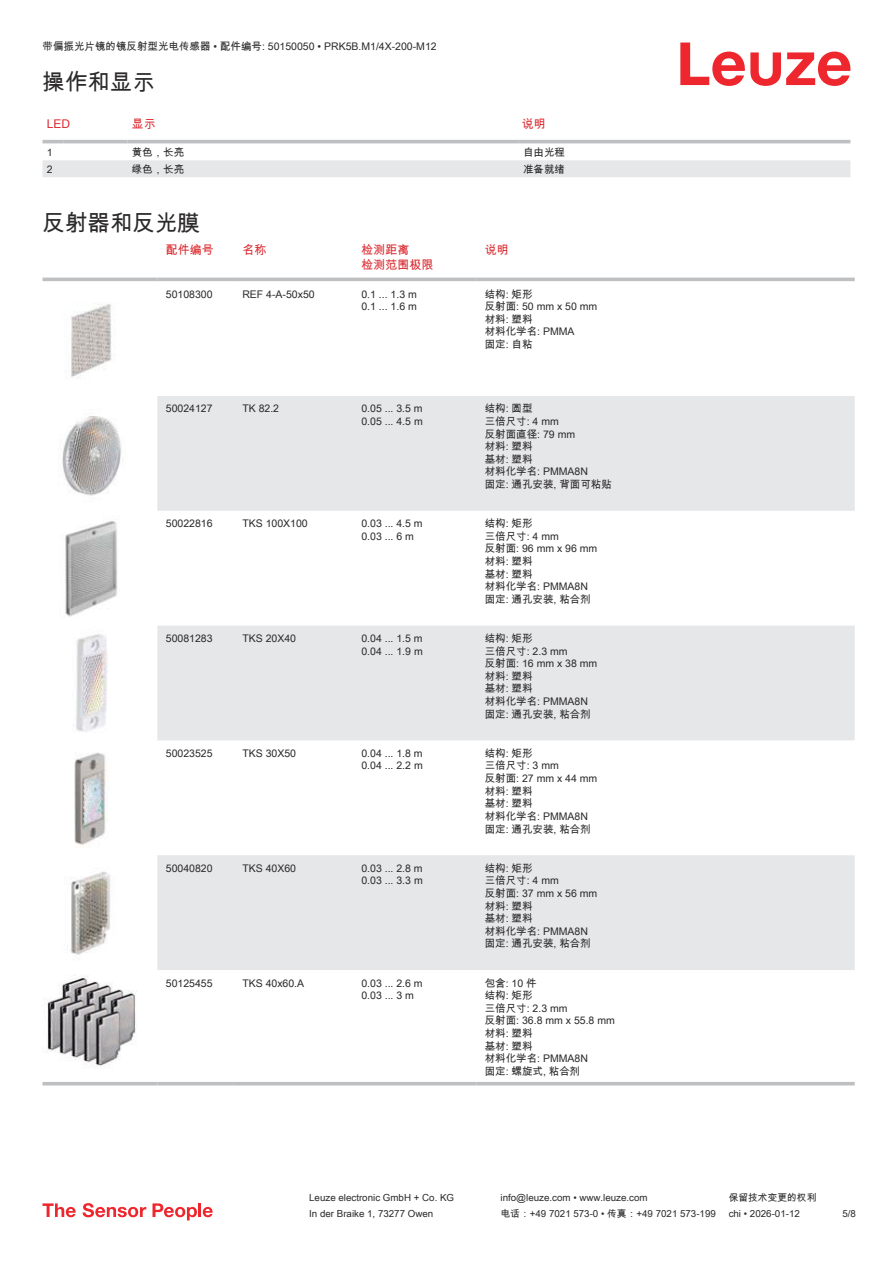
<style>
.page{position:relative;width:893px;height:1263px;background:#fff}
.page>*{position:absolute;margin:0;border:0;box-sizing:border-box;transform-origin:0 0}
.t1{font:22.5px "Arial Unicode MS";color:#2b292a}
.t2{font:12px/14.4px "Arial Unicode MS";color:#db2a30}
.t3{font:10.5px/12.6px "Arial Unicode MS";color:#2b292a}
.t4{font:9.75px "Arial Unicode MS";color:#2b292a}
</style>
<div class="page">
<svg style="left:680px;top:43px;width:170px;height:43px"></svg>
<svg style="left:43px;top:143px;width:807px;height:34px"></svg>
<hr style="left:43px;top:140px;width:21px;height:3px;background:#bdbfc1">
<hr style="left:64px;top:140px;width:64px;height:3px;background:#bdbfc1">
<hr style="left:128px;top:140px;width:391px;height:3px;background:#bdbfc1">
<hr style="left:519px;top:140px;width:331px;height:3px;background:#bdbfc1">
<svg style="left:157px;top:396px;width:698px;height:574px;fill:#e6e7e9"></svg>
<hr style="left:43px;top:278px;width:114px;height:3px;background:#bdbfc1">
<hr style="left:157px;top:278px;width:77px;height:3px;background:#bdbfc1">
<hr style="left:234px;top:278px;width:119px;height:3px;background:#bdbfc1">
<hr style="left:353px;top:278px;width:123px;height:3px;background:#bdbfc1">
<hr style="left:476px;top:278px;width:379px;height:3px;background:#bdbfc1">
<hr style="left:43px;top:1082px;width:114px;height:3px;background:#bdbfc1">
<hr style="left:157px;top:1082px;width:77px;height:3px;background:#bdbfc1">
<hr style="left:234px;top:1082px;width:119px;height:3px;background:#bdbfc1">
<hr style="left:353px;top:1082px;width:123px;height:3px;background:#bdbfc1">
<hr style="left:476px;top:1082px;width:379px;height:3px;background:#bdbfc1">
<img style="left:71px;top:304px;width:41px;height:74px">
<img style="left:62px;top:416px;width:60px;height:80px">
<img style="left:65px;top:521px;width:53px;height:96px">
<img style="left:73px;top:634px;width:34px;height:98px">
<img style="left:74px;top:752px;width:34px;height:93px">
<img style="left:70px;top:871px;width:41px;height:84px">
<img style="left:47px;top:975px;width:90px;height:92px">
<svg style="left:43px;top:1203px;width:33px;height:14px"></svg>
<svg style="left:83px;top:1203px;width:63px;height:14px"></svg>
<svg style="left:153px;top:1203px;width:44px;height:17px"></svg>
<hr style="left:198px;top:1203px;width:3px;height:14px;background:#ed272d">
<svg style="left:203px;top:1207px;width:10px;height:10px"></svg>
<p class="t3" style="left:43px;top:40px;width:396px">带偏振光片镜的镜反射型光电传感器 • 配件编号: 50150050 • PRK5B.M1/4X-200-M12</p>
<h1 class="t1" style="left:43px;top:66px;width:114px">操作和显示</h1>
<p class="t2" style="left:47px;top:117px;width:25px">LED</p>
<p class="t2" style="left:132px;top:116px;width:25px">显示</p>
<p class="t2" style="left:522px;top:116px;width:25px">说明</p>
<p class="t3" style="left:47px;top:145px;width:7px">1</p>
<p class="t3" style="left:132px;top:145px;width:54px">黄色，长亮</p>
<p class="t3" style="left:523px;top:145px;width:43px">自由光程</p>
<p class="t3" style="left:47px;top:162px;width:7px">2</p>
<p class="t3" style="left:132px;top:162px;width:54px">绿色，长亮</p>
<p class="t3" style="left:523px;top:162px;width:43px">准备就绪</p>
<h1 class="t1" style="left:43px;top:207px;width:159px">反射器和反光膜</h1>
<p class="t2" style="left:166px;top:243px;width:49px">配件编号</p>
<p class="t2" style="left:242px;top:243px;width:25px">名称</p>
<p class="t2" style="left:361px;top:243px;width:74px">检测距离<br>检测范围极限</p>
<p class="t2" style="left:485px;top:243px;width:25px">说明</p>
<p class="t3" style="left:166px;top:287px;width:48px">50108300</p>
<p class="t3" style="left:242px;top:287px;width:74px">REF 4-A-50x50</p>
<p class="t3" style="left:361px;top:287px;width:57px">0.1 ... 1.3 m<br>0.1 ... 1.6 m</p>
<p class="t3" style="left:485px;top:287px;width:114px">结构: 矩形<br>反射面: 50 mm x 50 mm材料: 塑料<br>材料化学名: PMMA<br>固定: 自粘</p>
<p class="t3" style="left:166px;top:402px;width:48px">50024127</p>
<p class="t3" style="left:242px;top:402px;width:38px">TK 82.2</p>
<p class="t3" style="left:361px;top:402px;width:63px">0.05 ... 3.5 m<br>0.05 ... 4.5 m</p>
<p class="t3" style="left:485px;top:402px;width:129px">结构: 圆型<br>三倍尺寸: 4 mm<br>反射面直径: 79 mm<br>材料: 塑料<br>基材: 塑料<br>材料化学名: PMMA8N<br>固定: 通孔安装, 背面可粘贴</p>
<p class="t3" style="left:166px;top:517px;width:48px">50022816</p>
<p class="t3" style="left:242px;top:517px;width:67px">TKS 100X100</p>
<p class="t3" style="left:361px;top:517px;width:63px">0.03 ... 4.5 m<br>0.03 ... 6 m</p>
<p class="t3" style="left:485px;top:517px;width:114px">结构: 矩形<br>三倍尺寸: 4 mm<br>反射面: 96 mm x 96 mm材料: 塑料<br>基材: 塑料<br>材料化学名: PMMA8N固定: 通孔安装, 粘合剂</p>
<p class="t3" style="left:166px;top:632px;width:48px">50081283</p>
<p class="t3" style="left:242px;top:632px;width:55px">TKS 20X40</p>
<p class="t3" style="left:361px;top:632px;width:63px">0.04 ... 1.5 m<br>0.04 ... 1.9 m</p>
<p class="t3" style="left:485px;top:632px;width:114px">结构: 矩形<br>三倍尺寸: 2.3 mm<br>反射面: 16 mm x 38 mm材料: 塑料<br>基材: 塑料<br>材料化学名: PMMA8N固定: 通孔安装, 粘合剂</p>
<p class="t3" style="left:166px;top:747px;width:48px">50023525</p>
<p class="t3" style="left:242px;top:747px;width:55px">TKS 30X50</p>
<p class="t3" style="left:361px;top:747px;width:63px">0.04 ... 1.8 m<br>0.04 ... 2.2 m</p>
<p class="t3" style="left:485px;top:747px;width:114px">结构: 矩形<br>三倍尺寸: 3 mm<br>反射面: 27 mm x 44 mm材料: 塑料<br>基材: 塑料<br>材料化学名: PMMA8N固定: 通孔安装, 粘合剂</p>
<p class="t3" style="left:166px;top:861px;width:48px">50040820</p>
<p class="t3" style="left:242px;top:861px;width:55px">TKS 40X60</p>
<p class="t3" style="left:361px;top:861px;width:63px">0.03 ... 2.8 m<br>0.03 ... 3.3 m</p>
<p class="t3" style="left:485px;top:861px;width:114px">结构: 矩形<br>三倍尺寸: 4 mm<br>反射面: 37 mm x 56 mm材料: 塑料<br>基材: 塑料<br>材料化学名: PMMA8N固定: 通孔安装, 粘合剂</p>
<p class="t3" style="left:166px;top:976px;width:48px">50125455</p>
<p class="t3" style="left:242px;top:976px;width:63px">TKS 40x60.A</p>
<p class="t3" style="left:361px;top:976px;width:63px">0.03 ... 2.6 m<br>0.03 ... 3 m</p>
<p class="t3" style="left:485px;top:976px;width:132px">包含: 10 件<br>结构: 矩形<br>三倍尺寸: 2.3 mm<br>反射面: 36.8 mm x 55.8 mm材料: 塑料<br>基材: 塑料<br>材料化学名: PMMA8N<br>固定: 螺旋式, 粘合剂</p>
<p class="t4" style="left:309px;top:1191px;width:146px">Leuze electronic GmbH + Co. KG</p>
<p class="t4" style="left:501px;top:1191px;width:149px">info@leuze.com • www.leuze.com</p>
<p class="t4" style="left:729px;top:1191px;width:89px">保留技术变更的权利</p>
<p class="t4" style="left:309px;top:1206px;width:126px">In der Braike 1, 73277 Owen</p>
<p class="t4" style="left:501px;top:1206px;width:217px">电话：+49 7021 573-0 • 传真：+49 7021 573-199</p>
<p class="t4" style="left:729px;top:1206px;width:73px">chi • 2026-01-12</p>
<p class="t4" style="left:842px;top:1206px;width:15px">5/8</p>
</div>
